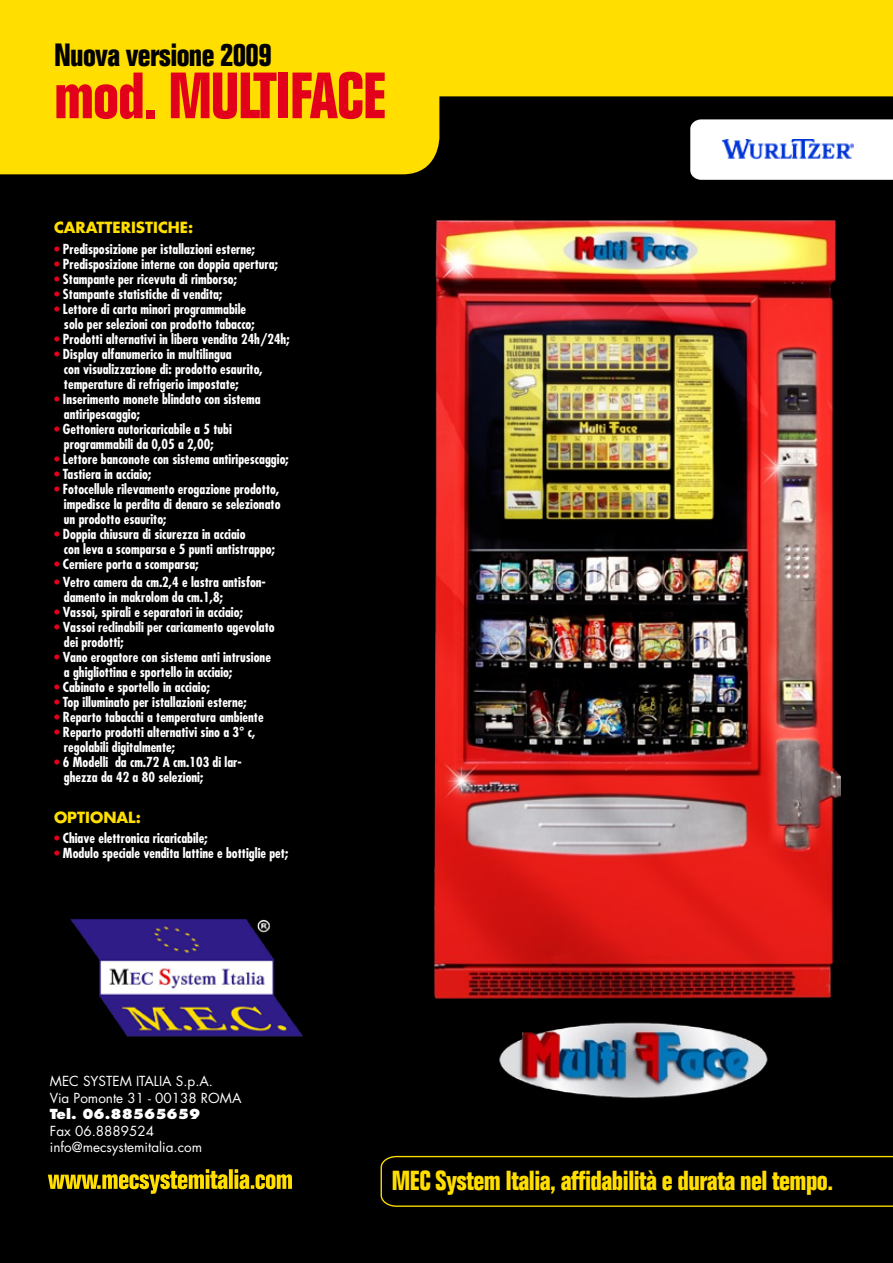
<style>
.page{position:relative;width:893px;height:1263px;background:#fff}
.page>*{position:absolute;margin:0;border:0;box-sizing:border-box;transform-origin:0 0}
.t1{font:700 condensed 63.9px "Folio";letter-spacing:-.02em;color:#e2001a}
.t2{font:700 condensed 31.5px "Folio";letter-spacing:-.02em;color:#000}
.t3{font:700 condensed 27px "Folio";letter-spacing:-.02em;color:#ffde00}
.t4{font:700 15px "Futura";color:#ffde00}
.t5{font:700 condensed 13.5px/15px "Futura";color:#fff}
.t6{font:13.5px/16.5px "Futura";color:#fff}
.t7{font:800 13.5px "Futura";color:#fff}
.s1{color:#e2001a}
</style>
<div class="page">
<div style="left:0;top:1px;width:893px;height:1261px;background:#000"></div>
<svg style="left:0;top:0;width:893px;height:174px;fill:#ffde00"></svg>
<div style="left:690px;top:119px;width:203px;height:61px;background:#fff"></div>
<img style="left:723px;top:139px;width:130px;height:22px">
<svg style="left:380px;top:1155px;width:513px;height:52px"></svg>
<svg style="left:48px;top:1169px;width:244px;height:25px"></svg>
<img style="left:434px;top:220px;width:407px;height:779px">
<img style="left:499px;top:1022px;width:269px;height:76px">
<img style="left:70px;top:919px;width:233px;height:118px">
<h2 class="t2" style="left:54px;top:37px;width:219px">Nuova versione 2009</h2>
<h1 class="t1" style="left:54px;top:60px;width:334px">mod. MULTIFACE</h1>
<p class="t4" style="left:54px;top:216px;width:141px">CARATTERISTICHE:</p>
<p class="t5" style="left:54px;top:242px;width:203px"><span class="s1">•</span> Predisposizione per istallazioni esterne;</p>
<p class="t5" style="left:54px;top:257px;width:226px"><span class="s1">•</span> Predisposizione interne con doppia apertura;</p>
<p class="t5" style="left:54px;top:272px;width:184px"><span class="s1">•</span> Stampante per ricevuta di rimborso;</p>
<p class="t5" style="left:54px;top:287px;width:170px"><span class="s1">•</span> Stampante statistiche di vendita;</p>
<p class="t5" style="left:64px;top:302px;width:192px;text-indent:-10px"><span class="s1">•</span> Lettore di carta minori programmabile solo per selezioni con prodotto tabacco;</p>
<p class="t5" style="left:54px;top:332px;width:237px"><span class="s1">•</span> Prodotti alternativi in libera vendita 24h/24h;</p>
<p class="t5" style="left:64px;top:347px;width:200px;text-indent:-10px"><span class="s1">•</span> Display alfanumerico in multilingua<br>con visualizzazione di: prodotto esaurito, temperature di refrigerio impostate;</p>
<p class="t5" style="left:64px;top:392px;width:198px;text-indent:-10px"><span class="s1">•</span> Inserimento monete blindato con sistema antiripescaggio;</p>
<p class="t5" style="left:64px;top:422px;width:169px;text-indent:-10px"><span class="s1">•</span> Gettoniera autoricaricabile a 5 tubi programmabili da 0,05 a 2,00;</p>
<p class="t5" style="left:54px;top:452px;width:236px"><span class="s1">•</span> Lettore banconote con sistema antiripescaggio;</p>
<p class="t5" style="left:54px;top:467px;width:99px"><span class="s1">•</span> Tastiera in acciaio;</p>
<p class="t5" style="left:64px;top:482px;width:218px;text-align:justify;text-indent:-10px"><span class="s1">•</span> Fotocellule rilevamento erogazione prodotto, impedisce la perdita di denaro se selezionato un prodotto esaurito;</p>
<p class="t5" style="left:64px;top:527px;width:213px;text-indent:-10px"><span class="s1">•</span> Doppia chiusura di sicurezza in acciaio<br>con leva a scomparsa e 5 punti antistrappo;</p>
<p class="t5" style="left:54px;top:557px;width:146px"><span class="s1">•</span> Cerniere porta a scomparsa;</p>
<p class="t5" style="left:64px;top:574px;width:204px;text-indent:-10px"><span class="s1">•</span> Vetro camera da cm.2,4 e lastra antisfon&shy;damento in makrolom da cm.1,8;</p>
<p class="t5" style="left:54px;top:604px;width:190px"><span class="s1">•</span> Vassoi, spirali e separatori in acciaio;</p>
<p class="t5" style="left:64px;top:619px;width:212px;text-indent:-10px"><span class="s1">•</span> Vassoi reclinabili per caricamento agevolato dei prodotti;</p>
<p class="t5" style="left:64px;top:649px;width:208px;text-indent:-10px"><span class="s1">•</span> Vano erogatore con sistema anti intrusione a ghigliottina e sportello in acciaio;</p>
<p class="t5" style="left:54px;top:679px;width:157px"><span class="s1">•</span> Cabinato e sportello in acciaio;</p>
<p class="t5" style="left:54px;top:694px;width:194px"><span class="s1">•</span> Top illuminato per istallazioni esterne;</p>
<p class="t5" style="left:54px;top:709px;width:211px"><span class="s1">•</span> Reparto tabacchi a temperatura ambiente</p>
<p class="t5" style="left:64px;top:724px;width:193px;text-indent:-10px"><span class="s1">•</span> Reparto prodotti alternativi sino a 3° c, regolabili digitalmente;</p>
<p class="t5" style="left:64px;top:754px;width:179px;text-indent:-10px"><span class="s1">•</span> 6 Modelli da cm.72 A cm.103 di lar&shy;ghezza da 42 a 80 selezioni;</p>
<p class="t4" style="left:54px;top:807px;width:88px">OPTIONAL:</p>
<p class="t5" style="left:54px;top:830px;width:155px"><span class="s1">•</span> Chiave elettronica ricaricabile;</p>
<p class="t5" style="left:54px;top:845px;width:236px"><span class="s1">•</span> Modulo speciale vendita lattine e bottiglie pet;</p>
<p class="t6" style="left:50px;top:1073px;width:193px">MEC SYSTEM ITALIA S.p.A.<br>Via Pomonte 31 - 00138 ROMA</p>
<p class="t7" style="left:50px;top:1106px;width:152px">Tel. 06.88565659</p>
<p class="t6" style="left:50px;top:1122px;width:154px">Fax 06.8889524 info@mecsystemitalia.com</p>
<h3 class="t3" style="left:392px;top:1165px;width:443px">MEC System Italia, affidabilità e durata nel tempo.</h3>
</div>
